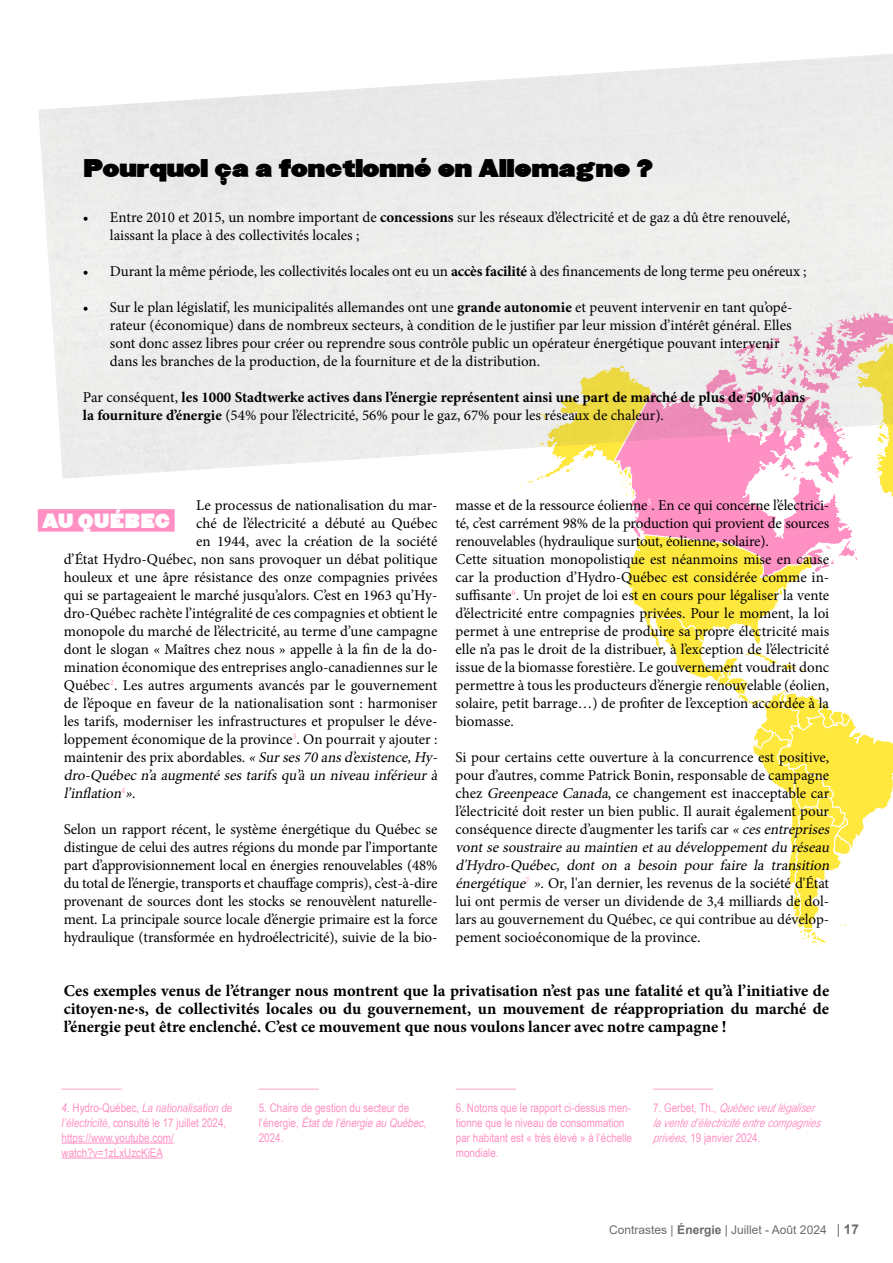
<style>
.page{position:relative;width:893px;height:1263px;background:#fff}
.page>*{position:absolute;margin:0;border:0;box-sizing:border-box;transform-origin:0 0}
.t1{font:22.5px "Fat Sans Round";letter-spacing:.02em;color:#000}
.t2{font:18px "Fat Sans Round";letter-spacing:.02em;color:#fff}
.t3{font:700 16.5px/18px "Minion Pro";color:#000;text-align:justify}
.t4{font:15px/18px "Minion Pro";letter-spacing:-.005em;color:#000}
.t5{font:700 15px/18px "Minion Pro";color:#000}
.t6{font:italic 15px "Minion Pro";color:#000}
.t7{font:12px/15px "Arial Narrow";color:#ff90c4}
.t8{font:italic 12px/23.7px "Arial Narrow";color:#ff90c4}
.t9{font:12px "Arial";color:#6b6b6a}
.s1{font-weight:700}
.s2{font-weight:400}
.s3{font-style:italic}
.s4{font-style:normal}
.s5{font-size:13.5px}
.s6{font-weight:700;font-size:13.5px}
</style>
<div class="page">
<svg style="left:622px;top:479px;width:271px;height:55px"></svg>
<svg style="left:627px;top:534px;width:266px;height:411px"></svg>
<img style="left:38px;top:54px;width:855px;height:425px">
<div style="left:38px;top:509px;width:137px;height:23px;background:#ff90c4"></div>
<hr style="left:62px;top:1142px;width:112px;height:1px;background:#ff90c4">
<hr style="left:62px;top:1157px;width:101px;height:1px;background:#ff90c4">
<h1 class="t1" style="left:84px;top:153px;width:571px">Pourquoi ça a fonctionné en Allemagne ?</h1>
<p class="t4" style="left:110px;top:208px;width:682px;text-indent:-27px">• Entre 2010 et 2015, un nombre important de <span class="s1">concessions</span> sur les réseaux d’électricité et de gaz a dû être renouvelé, laissant la place à des collectivités locales ;</p>
<p class="t4" style="left:83px;top:262px;width:725px">• Durant la même période, les collectivités locales ont eu un <span class="s1">accès facilité</span> à des financements de long terme peu onéreux ;</p>
<p class="t4" style="left:110px;top:298px;width:684px;text-indent:-27px">• Sur le plan législatif, les municipalités allemandes ont une <span class="s1">grande autonomie</span> et peuvent intervenir en tant qu’opé&shy;rateur (économique) dans de nombreux secteurs, à condition de le justifier par leur mission d’intérêt général. Elles sont donc assez libres pour créer ou reprendre sous contrôle public un opérateur énergétique pouvant intervenir dans les branches de la production, de la fourniture et de la distribution.</p>
<p class="t5" style="left:83px;top:388px;width:724px"><span class="s2">Par conséquent,</span> les 1000 Stadtwerke actives dans l’énergie représentent ainsi une part de marché de plus de 50% dans la fourniture d’énergie <span class="s2">(54% pour l’électricité, 56% pour le gaz, 67% pour les réseaux de chaleur).</span></p>
<p class="t4" style="left:455px;top:496px;width:375px">masse et de la ressource éolienne<sup>5</sup>. En ce qui concerne l’électrici&shy;té, c’est carrément 98% de la production qui provient de sources renouvelables (hydraulique surtout, éolienne, solaire).<br>Cette situation monopolistique est néanmoins mise en cause car la production d’Hydro-Québec est considérée comme in&shy;suffisante<sup>6</sup>. Un projet de loi est en cours pour légaliser la vente d’électricité entre compagnies privées. Pour le moment, la loi permet à une entreprise de produire sa propre électricité mais elle n’a pas le droit de la distribuer, à l’exception de l’électricité issue de la biomasse forestière. Le gouvernement voudrait donc permettre à tous les producteurs d’énergie renouvelable (éolien, solaire, petit barrage…) de profiter de l’exception accordée à la biomasse.</p>
<p class="t4" style="left:455px;top:748px;width:379px">Si pour certains cette ouverture à la concurrence est positive, pour d’autres, comme Patrick Bonin, responsable de campagne chez <span class="s3">Greenpeace Canada</span>, ce changement est inacceptable car l’électricité doit rester un bien public. Il aurait également pour conséquence directe d’augmenter les tarifs car <span class="s3">« cesentreprises vontsesoustraireau maintien etau développementdu réseau d'Hydro-Québec, dont on a besoin pour faire la transition énergétique</span><sup>7</sup> <span class="s3">»</span>. Or, l'an dernier, les revenus de la société d'État lui ont permis de verser un dividende de 3,4 milliards de dol&shy;lars au gouvernement du Québec, ce qui contribue au dévelop&shy;pement socioéconomique de la province.</p>
<p class="t3" style="left:64px;top:981px;width:767px">Ces exemples venus de l’étranger nous montrent que la privatisation n’est pas une fatalité et qu’à l’initiative de citoyen∙ne∙s, de collectivités locales ou du gouvernement, un mouvement de réappropriation du marché de l’énergie peut être enclenché. C’est ce mouvement que nous voulons lancer avec notre campagne !</p>
<p class="t4" style="left:196px;top:496px;width:243px">Le processus de nationalisation du mar-</p>
<p class="t4" style="left:196px;top:514px;width:243px">ché de l’électricité a débuté au Québec</p>
<p class="t4" style="left:196px;top:532px;width:243px">en 1944, avec la création de la société</p>
<p class="t4" style="left:64px;top:550px;width:375px">d’État Hydro-Québec, non sans provoquer un débat politique</p>
<p class="t4" style="left:64px;top:568px;width:375px">houleux et une âpre résistance des onze compagnies privées</p>
<p class="t4" style="left:64px;top:586px;width:375px">qui se partageaient le marché jusqu’alors. C’est en 1963 qu’Hy-</p>
<p class="t4" style="left:64px;top:604px;width:375px">dro-Québec rachète l’intégralité de ces compagnies et obtient le</p>
<p class="t4" style="left:64px;top:622px;width:375px">monopole du marché de l’électricité, au terme d’une campagne</p>
<p class="t4" style="left:64px;top:640px;width:375px">dont le slogan « Maîtres chez nous » appelle à la fin de la do-</p>
<p class="t4" style="left:64px;top:658px;width:375px">mination économique des entreprises anglo-canadiennes sur le</p>
<p class="t4" style="left:64px;top:676px;width:375px">Québec<sup>2</sup>. Les autres arguments avancés par le gouvernement</p>
<p class="t4" style="left:64px;top:694px;width:375px">de l’époque en faveur de la nationalisation sont : harmoniser</p>
<p class="t4" style="left:64px;top:712px;width:375px">les tarifs, moderniser les infrastructures et propulser le déve-</p>
<p class="t4" style="left:64px;top:730px;width:375px">loppement économique de la province<sup>3</sup>. On pourrait y ajouter :</p>
<p class="t4" style="left:64px;top:748px;width:379px">maintenir des prix abordables. <span class="s3">« Surses70 ansd’existence,Hy-</span></p>
<p class="t6" style="left:64px;top:765px;width:379px">dro-Québecn’aaugmentésestarifsqu’àun niveau inférieurà</p>
<p class="t6" style="left:64px;top:783px;width:73px">l’inflation<sup>4</sup> »<span class="s4">.</span></p>
<p class="t4" style="left:64px;top:820px;width:375px;text-align:justify">Selon un rapport récent, le système énergétique du Québec se distingue de celui des autres régions du monde par l’importante part d’approvisionnement local en énergies renouvelables (48% du total de l’énergie, transports et chauffage compris), c’est-à-dire provenant de sources dont les stocks se renouvèlent naturelle&shy;ment. La principale source locale d’énergie primaire est la force hydraulique (transformée en hydroélectricité), suivie de la bio-</p>
<p class="t2" style="left:42px;top:509px;width:130px">AU QUÉBEC</p>
<p class="t8" style="left:62px;top:1072px;width:62px">___________</p>
<p class="t7" style="left:62px;top:1099px;width:172px"><span class="s3">4.</span> Hydro-Québec, <span class="s3">La nationalisation de l’électricité</span>, consulté le 17 juillet 2024, https://www.youtube.com/ watch?v=1zLxUzcKiEA</p>
<p class="t8" style="left:259px;top:1072px;width:62px">___________</p>
<p class="t7" style="left:259px;top:1099px;width:169px">5. Chaire de gestion du secteur de<br>l ’ é n e rg i e , <span class="s3">Étatdel’énergieauQuébec</span>,<br>2024.</p>
<p class="t8" style="left:456px;top:1072px;width:62px">___________</p>
<p class="t7" style="left:456px;top:1099px;width:178px">6. Notons que le rapport ci-dessus men&shy;tionne que le niveau de consommation par habitant est « très élevé » à l’échelle mondiale.</p>
<p class="t8" style="left:653px;top:1072px;width:166px">___________<br><span class="s4">7 . G e r b e t , T h . ,</span> Québecveutlégaliser</p>
<p class="t8" style="left:653px;top:1115px;width:172px;line-height:15px">la vente d’électricité entre compagnies privées<span class="s4">, 19 janvier 2024.</span></p>
<p class="t9" style="left:609px;top:1222px;width:251px">Contrastes | <span class="s1">Énergie</span> | Juillet - Août 2024 <span class="s5">|</span> <span class="s6">17</span></p>
</div>
